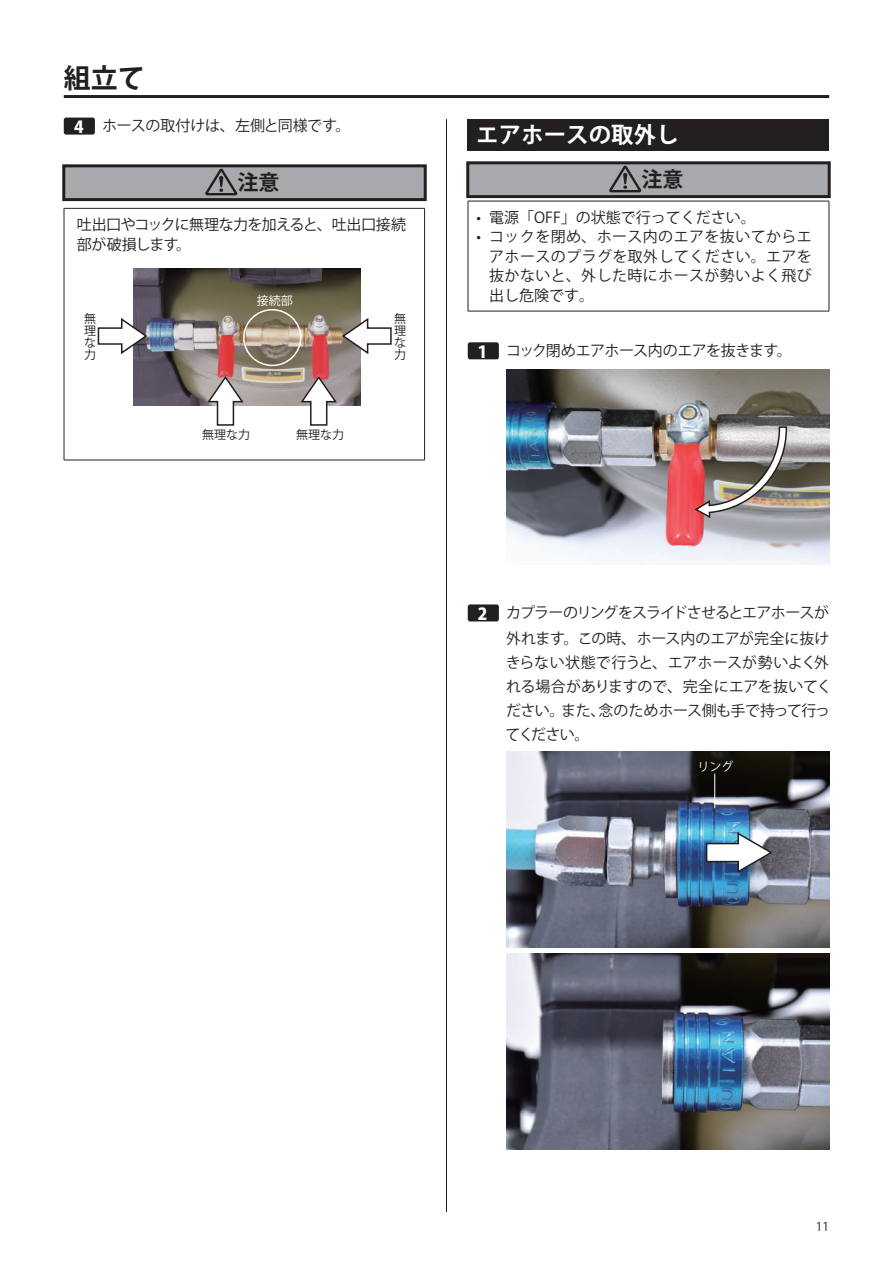
<style>
.page{position:relative;width:893px;height:1263px;background:#fff}
.page>*{position:absolute;margin:0;border:0;box-sizing:border-box;transform-origin:0 0}
.t1{font:700 27px "Koz Go Pro";color:#231f20}
.t2{font:700 22.5px "Koz Go Pro";color:#fff}
.t3{font:700 21px "Koz Go Pr 6 N";color:#231f20}
.t4{font:15px/19.5px "Koz Go Pr 6 N";letter-spacing:-.005em;color:#231f20;text-align:justify}
.t5{font:15px/26px "Koz Go Pr 6 N";letter-spacing:-.045em;color:#231f20;text-align:right}
.t6{font:15px/19.5px "Koz Go Pro";letter-spacing:-.035em;color:#231f20}
.t7{font:15px "Koz Go Pr 6 N";letter-spacing:-.04em;color:#231f20}
.t8{font:12px/12px "Koz Go Pr 6 N";color:#231f20;text-align:justify}
.t9{font:12px "Koz Go Pr 6 N";color:#fff}
.t10{font:12px "Koz Go Pro";color:#231f20}
.s1{font-family:"Koz Go Pro";font-weight:800;font-size:16.5px;color:#fff}
</style>
<div class="page">
<hr style="left:446px;top:119px;width:1px;height:1093px;background:#231f20">
<hr style="left:64px;top:95px;width:765px;height:3px;background:#231f20">
<div style="left:64px;top:166px;width:361px;height:34px;background:#a8a9ad"></div>
<div style="left:62px;top:164px;width:365px;height:37px;border:3px solid #231f20"></div>
<div style="left:64px;top:118px;width:31px;height:17px;background:#231f20;border-radius:2px"></div>
<svg style="left:205px;top:169px;width:32px;height:26px"></svg>
<hr style="left:64px;top:208px;width:361px;height:1px;background:#231f20">
<hr style="left:64px;top:209px;width:1px;height:251px;background:#231f20">
<hr style="left:424px;top:209px;width:1px;height:251px;background:#231f20">
<hr style="left:64px;top:460px;width:361px;height:1px;background:#231f20">
<img style="left:133px;top:268px;width:227px;height:138px">
<svg style="left:97px;top:316px;width:52px;height:39px"></svg>
<svg style="left:206px;top:375px;width:38px;height:51px"></svg>
<svg style="left:299px;top:375px;width:39px;height:51px"></svg>
<svg style="left:341px;top:317px;width:51px;height:39px"></svg>
<div style="left:243px;top:309px;width:58px;height:57px;border:2px solid #fff;border-radius:50%"></div>
<div style="left:468px;top:119px;width:361px;height:31px;background:#231f20"></div>
<div style="left:468px;top:163px;width:361px;height:34px;background:#a8a9ad"></div>
<div style="left:466px;top:161px;width:365px;height:37px;border:3px solid #231f20"></div>
<svg style="left:609px;top:166px;width:32px;height:26px"></svg>
<hr style="left:468px;top:201px;width:361px;height:1px;background:#231f20">
<hr style="left:468px;top:201px;width:1px;height:110px;background:#231f20">
<hr style="left:829px;top:201px;width:1px;height:110px;background:#231f20">
<hr style="left:468px;top:311px;width:361px;height:1px;background:#231f20">
<div style="left:468px;top:342px;width:31px;height:17px;background:#231f20;border-radius:2px"></div>
<img style="left:506px;top:369px;width:323px;height:196px">
<img style="left:693px;top:425px;width:95px;height:94px">
<div style="left:468px;top:604px;width:31px;height:17px;background:#231f20;border-radius:2px"></div>
<img style="left:506px;top:751px;width:323px;height:196px">
<svg style="left:705px;top:831px;width:69px;height:43px"></svg>
<hr style="left:714px;top:773px;width:1px;height:35px;background:#fff">
<img style="left:506px;top:954px;width:323px;height:195px">
<h1 class="t1" style="left:64px;top:60px;width:82px">組立て</h1>
<p class="t4" style="left:74px;top:116px;width:278px"><span class="s1">4</span> ホースの取付けは、左側と同様です。</p>
<h3 class="t3" style="left:237px;top:171px;width:43px">注意</h3>
<p class="t6" style="left:77px;top:215px;width:331px">吐出口やコックに無理な力を加えると、吐出口接続部が破損します。</p>
<p class="t9" style="left:257px;top:294px;width:37px">接続部</p>
<p class="t8" style="left:84px;top:313px;width:13px">無理な力</p>
<p class="t8" style="left:394px;top:313px;width:13px">無理な力</p>
<p class="t8" style="left:202px;top:429px;width:49px">無理な力</p>
<p class="t8" style="left:296px;top:429px;width:49px">無理な力</p>
<h2 class="t2" style="left:476px;top:121px;width:204px">エアホースの取外し</h2>
<h3 class="t3" style="left:641px;top:168px;width:43px">注意</h3>
<p class="t4" style="left:476px;top:208px;width:281px">• 電源「OFF」の状態で行ってください。</p>
<p class="t4" style="left:489px;top:227px;width:324px;text-indent:-13px">• コックを閉め、ホース内のエアを抜いてからエアホースのプラグを取外してください。エアを抜かないと、外した時にホースが勢いよく飛び出し危険です。</p>
<p class="t7" style="left:478px;top:342px;width:315px"><span class="s1">1</span> コック閉めエアホース内のエアを抜きます。</p>
<p class="t5" style="left:478px;top:599px;width:353px"><span class="s1">2</span> カプラーのリングをスライドさせるとエアホースが外れます。この時、ホース内のエアが完全に抜け</p>
<p class="t4" style="left:506px;top:650px;width:328px;line-height:24px;text-align:left">きらない状態で行うと、エアホースが勢いよく外れる場合がありますので、完全にエアを抜いてください。また、念のためホース側も手で持って行ってください。</p>
<p class="t9" style="left:697px;top:759px;width:37px">リング</p>
<p class="t10" style="left:816px;top:1219px;width:15px">11</p>
</div>
